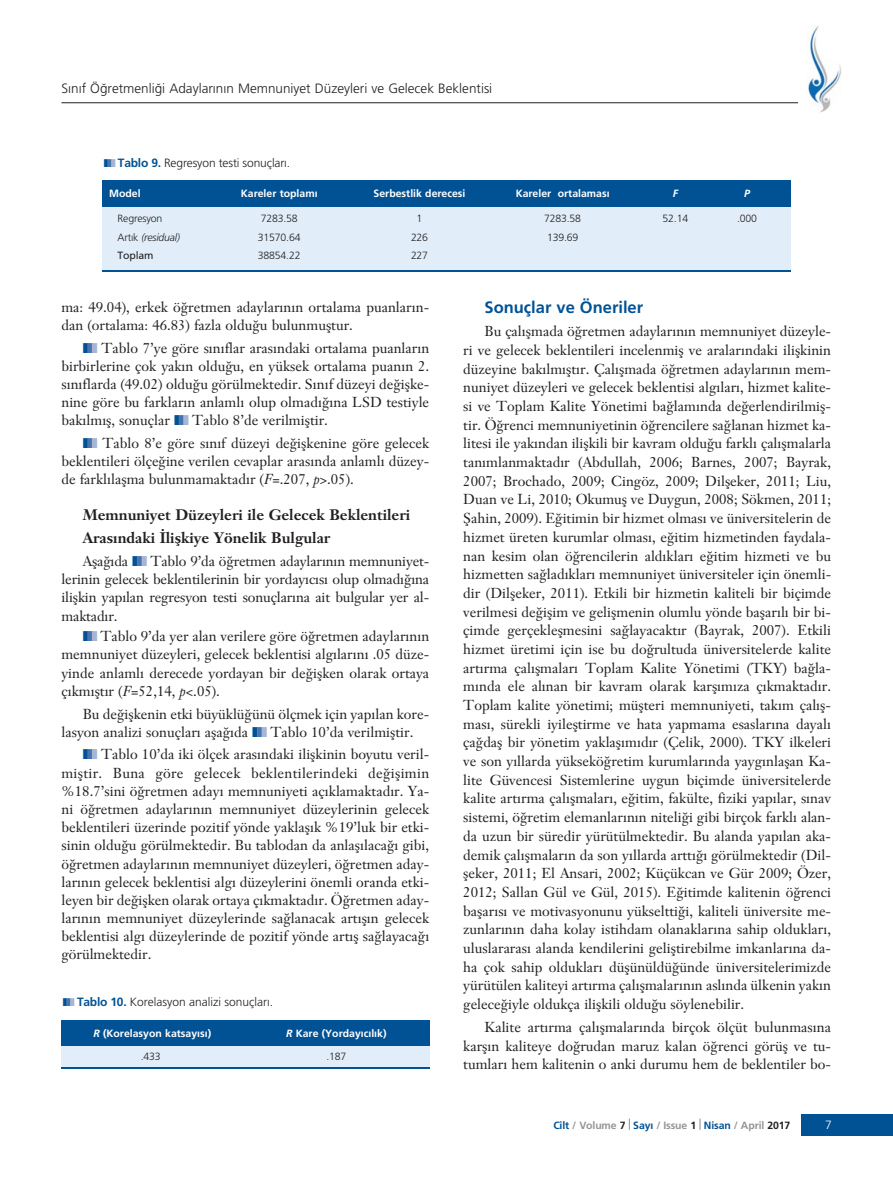
<style>
.page{position:relative;width:893px;height:1191px;background:#fff}
.page>*{position:absolute;margin:0;border:0;box-sizing:border-box;transform-origin:0 0}
.t1{font:700 16.5px "Frutiger";color:#005295}
.t2{font:700 15px/23px "Janson Text";color:#231f20}
.t3{font:14.25px/18.8px "Janson Text";color:#231f20;text-align:justify}
.t4{font:300 13.5px "Frutiger";color:#231f20}
.t5{font:300 12px "Frutiger";color:#231f20}
.t6{font:300 12px "Frutiger";color:#fff}
.t7{font:700 10.5px "Frutiger";color:#fff}
.t8{font:300 10.5px "Frutiger";letter-spacing:-.015em;color:#231f20}
.t9{font:700 10.5px "Frutiger";letter-spacing:-.01em;color:#939598}
.t10{font:italic 300 10.5px "Frutiger";letter-spacing:-.015em;color:#231f20}
.t11{font:10.5px "Frutiger";letter-spacing:-.015em;color:#231f20}
.t12{font:italic 700 10.5px "Frutiger";color:#fff}
.s1{color:#005295}
.s2{color:#4973ac}
.s3{color:#a4b5d6}
.s4{font-weight:700;color:#005295}
.s5{font-style:normal}
.s6{font-style:italic}
.s7{color:#231f20}
</style>
<div class="page">
<div style="left:801px;top:1114px;width:92px;height:21px;background:#005295"></div>
<hr style="left:61px;top:102px;width:737px;height:1px;background:#231f20">
<img style="left:806px;top:26px;width:35px;height:87px">
<svg style="left:806px;top:61px;width:6px;height:5px"></svg>
<div style="left:799px;top:94px;width:10px;height:9px;background:#fff"></div>
<div style="left:61px;top:1044px;width:369px;height:23px;background:#e1eef9"></div>
<div style="left:61px;top:1020px;width:369px;height:25px;background:#005295"></div>
<hr style="left:61px;top:1067px;width:369px;height:1px;background:#005295">
<div style="left:102px;top:206px;width:689px;height:64px;background:#e1eef9"></div>
<div style="left:102px;top:181px;width:689px;height:26px;background:#005295"></div>
<hr style="left:102px;top:270px;width:689px;height:1px;background:#005295">
<p class="t4" style="left:61px;top:83px;width:432px">S›n›f Ö¤retmenli¤i Adaylar›n›n Memnuniyet Düzeyleri ve Gelecek Beklentisi</p>
<p class="t5" style="left:104px;top:158px;width:188px"><span class="s1">❚</span><span class="s2">❚</span><span class="s3">❚</span> <span class="s4">Tablo 9.</span> Regresyon testi sonuçlar›.</p>
<p class="t7" style="left:109px;top:189px;width:33px">Model</p>
<p class="t7" style="left:241px;top:189px;width:78px">Kareler toplam›</p>
<p class="t7" style="left:374px;top:189px;width:93px">Serbestlik derecesi</p>
<p class="t7" style="left:516px;top:189px;width:95px">Kareler ortalamas›</p>
<p class="t12" style="left:673px;top:189px;width:7px">F</p>
<p class="t12" style="left:744px;top:189px;width:7px">P</p>
<p class="t8" style="left:118px;top:214px;width:46px">Regresyon</p>
<p class="t8" style="left:261px;top:214px;width:38px">7283.58</p>
<p class="t8" style="left:417px;top:214px;width:7px">1</p>
<p class="t8" style="left:544px;top:214px;width:38px">7283.58</p>
<p class="t8" style="left:663px;top:214px;width:27px">52.14</p>
<p class="t8" style="left:737px;top:214px;width:21px">.000</p>
<p class="t10" style="left:118px;top:233px;width:64px"><span class="s5">Art›k</span> (residual)</p>
<p class="t8" style="left:258px;top:233px;width:44px">31570.64</p>
<p class="t8" style="left:411px;top:233px;width:19px">226</p>
<p class="t8" style="left:547px;top:233px;width:33px">139.69</p>
<p class="t11" style="left:118px;top:251px;width:37px">Toplam</p>
<p class="t8" style="left:258px;top:251px;width:44px">38854.22</p>
<p class="t8" style="left:411px;top:251px;width:19px">227</p>
<p class="t3" style="left:61px;top:299px;width:369px;line-height:18.1px">ma: 49.04), erkek ö¤retmen adaylar›n›n ortalama puanlar›n&shy;dan (ortalama: 46.83) fazla oldu¤u bulunmufltur.</p>
<p class="t3" style="left:61px;top:340px;width:369px;line-height:18.1px;text-indent:21px"><span class="s1">❚</span><span class="s2">❚</span><span class="s3">❚</span> Tablo 7’ye göre s›n›flar aras›ndaki ortalama puanlar›n birbirlerine çok yak›n oldu¤u, en yüksek ortalama puan›n 2. s›n›flarda (49.02) oldu¤u görülmektedir. S›n›f düzeyi de¤iflke&shy;nine göre bu farklar›n anlaml› olup olmad›¤›na LSD testiyle bak›lm›fl, sonuçlar <span class="s1">❚</span><span class="s2">❚</span><span class="s3">❚</span> Tablo 8’de verilmifltir.</p>
<p class="t3" style="left:61px;top:435px;width:369px;line-height:18.1px;text-indent:21px"><span class="s1">❚</span><span class="s2">❚</span><span class="s3">❚</span> Tablo 8’e göre s›n›f düzeyi de¤iflkenine göre gelecek beklentileri ölçe¤ine verilen cevaplar aras›nda anlaml› düzey&shy;de farkl›laflma bulunmamaktad›r (<span class="s6">F</span>=.207, <span class="s6">p</span>&gt;.05).</p>
<p class="t2" style="left:83px;top:505px;width:329px">Memnuniyet Düzeyleri ile Gelecek Beklentileri<br>Aras›ndaki ‹liflkiye Yönelik Bulgular</p>
<p class="t3" style="left:61px;top:553px;width:369px;text-indent:21px">Afla¤›da <span class="s1">❚</span><span class="s2">❚</span><span class="s3">❚</span> Tablo 9’da ö¤retmen adaylar›n›n memnuniyet&shy;lerinin gelecek beklentilerinin bir yorday›c›s› olup olmad›¤›na iliflkin yap›lan regresyon testi sonuçlar›na ait bulgular yer al&shy;maktad›r.</p>
<p class="t3" style="left:61px;top:628px;width:369px;line-height:18.1px;text-indent:21px"><span class="s1">❚</span><span class="s2">❚</span><span class="s3">❚</span> Tablo 9’da yer alan verilere göre ö¤retmen adaylar›n›n memnuniyet düzeyleri, gelecek beklentisi alg›lar›n› .05 düze&shy;yinde anlaml› derecede yordayan bir de¤iflken olarak ortaya ç›km›flt›r (<span class="s6">F</span>=52,14, <span class="s6">p</span>&lt;.05).</p>
<p class="t3" style="left:61px;top:706px;width:369px;text-indent:21px">Bu de¤iflkenin etki büyüklü¤ünü ölçmek için yap›lan kore&shy;lasyon analizi sonuçlar› afla¤›da <span class="s1">❚</span><span class="s2">❚</span><span class="s3">❚</span> Tablo 10’da verilmifltir.</p>
<p class="t3" style="left:61px;top:747px;width:369px;line-height:18.1px;text-indent:21px"><span class="s1">❚</span><span class="s2">❚</span><span class="s3">❚</span> Tablo 10’da iki ölçek aras›ndaki iliflkinin boyutu veril&shy;mifltir. Buna göre gelecek beklentilerindeki de¤iflimin %18.7’sini ö¤retmen aday› memnuniyeti aç›klamaktad›r. Ya&shy;ni ö¤retmen adaylar›n›n memnuniyet düzeylerinin gelecek beklentileri üzerinde pozitif yönde yaklafl›k %19’luk bir etki&shy;sinin oldu¤u görülmektedir. Bu tablodan da anlafl›laca¤› gibi, ö¤retmen adaylar›n›n memnuniyet düzeyleri, ö¤retmen aday&shy;lar›n›n gelecek beklentisi alg› düzeylerini önemli oranda etki&shy;leyen bir de¤iflken olarak ortaya ç›kmaktad›r. Ö¤retmen aday&shy;lar›n›n memnuniyet düzeylerinde sa¤lanacak art›fl›n gelecek beklentisi alg› düzeylerinde de pozitif yönde art›fl sa¤layaca¤› görülmektedir.</p>
<p class="t5" style="left:63px;top:997px;width:212px"><span class="s1">❚</span><span class="s2">❚</span><span class="s3">❚</span> <span class="s4">Tablo 10.</span> Korelasyon analizi sonuçlar›.</p>
<p class="t7" style="left:93px;top:1028px;width:119px"><span class="s6">R</span> (Korelasyon katsay›s›)</p>
<p class="t7" style="left:286px;top:1028px;width:102px"><span class="s6">R</span> Kare (Yorday›c›l›k)</p>
<p class="t8" style="left:141px;top:1052px;width:21px">.433</p>
<p class="t8" style="left:326px;top:1052px;width:21px">.187</p>
<p class="t1" style="left:485px;top:301px;width:160px">Sonuçlar ve Öneriler</p>
<p class="t3" style="left:463px;top:323px;width:369px;text-indent:21px">Bu çal›flmada ö¤retmen adaylar›n›n memnuniyet düzeyle&shy;ri ve gelecek beklentileri incelenmifl ve aralar›ndaki iliflkinin düzeyine bak›lm›flt›r. Çal›flmada ö¤retmen adaylar›n›n mem&shy;nuniyet düzeyleri ve gelecek beklentisi alg›lar›, hizmet kalite&shy;si ve Toplam Kalite Yönetimi ba¤lam›nda de¤erlendirilmifl&shy;tir. Ö¤renci memnuniyetinin ö¤rencilere sa¤lanan hizmet ka&shy;litesi ile yak›ndan iliflkili bir kavram oldu¤u farkl› çal›flmalarla tan›mlanmaktad›r (Abdullah, 2006; Barnes, 2007; Bayrak, 2007; Brochado, 2009; Cingöz, 2009; Dilfleker, 2011; Liu, Duan ve Li, 2010; Okumufl ve Duygun, 2008; Sökmen, 2011; fiahin, 2009). E¤itimin bir hizmet olmas› ve üniversitelerin de hizmet üreten kurumlar olmas›, e¤itim hizmetinden faydala&shy;nan kesim olan ö¤rencilerin ald›klar› e¤itim hizmeti ve bu hizmetten sa¤lad›klar› memnuniyet üniversiteler için önemli&shy;dir (Dilfleker, 2011). Etkili bir hizmetin kaliteli bir biçimde verilmesi de¤iflim ve geliflmenin olumlu yönde baflar›l› bir bi&shy;çimde gerçekleflmesini sa¤layacakt›r (Bayrak, 2007). Etkili hizmet üretimi için ise bu do¤rultuda üniversitelerde kalite art›rma çal›flmalar› Toplam Kalite Yönetimi (TKY) ba¤la&shy;m›nda ele al›nan bir kavram olarak karfl›m›za ç›kmaktad›r.<br>Toplam kalite yönetimi; müflteri memnuniyeti, tak›m çal›fl&shy;mas›, sürekli iyilefltirme ve hata yapmama esaslar›na dayal› ça¤dafl bir yönetim yaklafl›m›d›r (Çelik, 2000). TKY ilkeleri ve son y›llarda yüksekö¤retim kurumlar›nda yayg›nlaflan Ka&shy;lite Güvencesi Sistemlerine uygun biçimde üniversitelerde kalite art›rma çal›flmalar›, e¤itim, fakülte, fiziki yap›lar, s›nav sistemi, ö¤retim elemanlar›n›n niteli¤i gibi birçok farkl› alan&shy;da uzun bir süredir yürütülmektedir. Bu alanda yap›lan aka&shy;demik çal›flmalar›n da son y›llarda artt›¤› görülmektedir (Dil&shy;fleker, 2011; El Ansari, 2002; Küçükcan ve Gür 2009; Özer, 2012; Sallan Gül ve Gül, 2015). E¤itimde kalitenin ö¤renci baflar›s› ve motivasyonunu yükseltti¤i, kaliteli üniversite me&shy;zunlar›n›n daha kolay istihdam olanaklar›na sahip olduklar›, uluslararas› alanda kendilerini gelifltirebilme imkanlar›na da&shy;ha çok sahip olduklar› düflünüldü¤ünde üniversitelerimizde yürütülen kaliteyi art›rma çal›flmalar›n›n asl›nda ülkenin yak›n gelece¤iyle oldukça iliflkili oldu¤u söylenebilir.</p>
<p class="t3" style="left:463px;top:1019px;width:369px;text-indent:21px">Kalite art›rma çal›flmalar›nda birçok ölçüt bulunmas›na karfl›n kaliteye do¤rudan maruz kalan ö¤renci görüfl ve tu&shy;tumlar› hem kalitenin o anki durumu hem de beklentiler bo-</p>
<p class="t9" style="left:553px;top:1120px;width:239px"><span class="s1">Cilt</span> / Volume <span class="s7">7</span> <span class="s1">Say›</span> / Issue <span class="s7">1</span> <span class="s1">Nisan</span> / April <span class="s7">2017</span></p>
<p class="t6" style="left:825px;top:1119px;width:8px">7</p>
</div>
